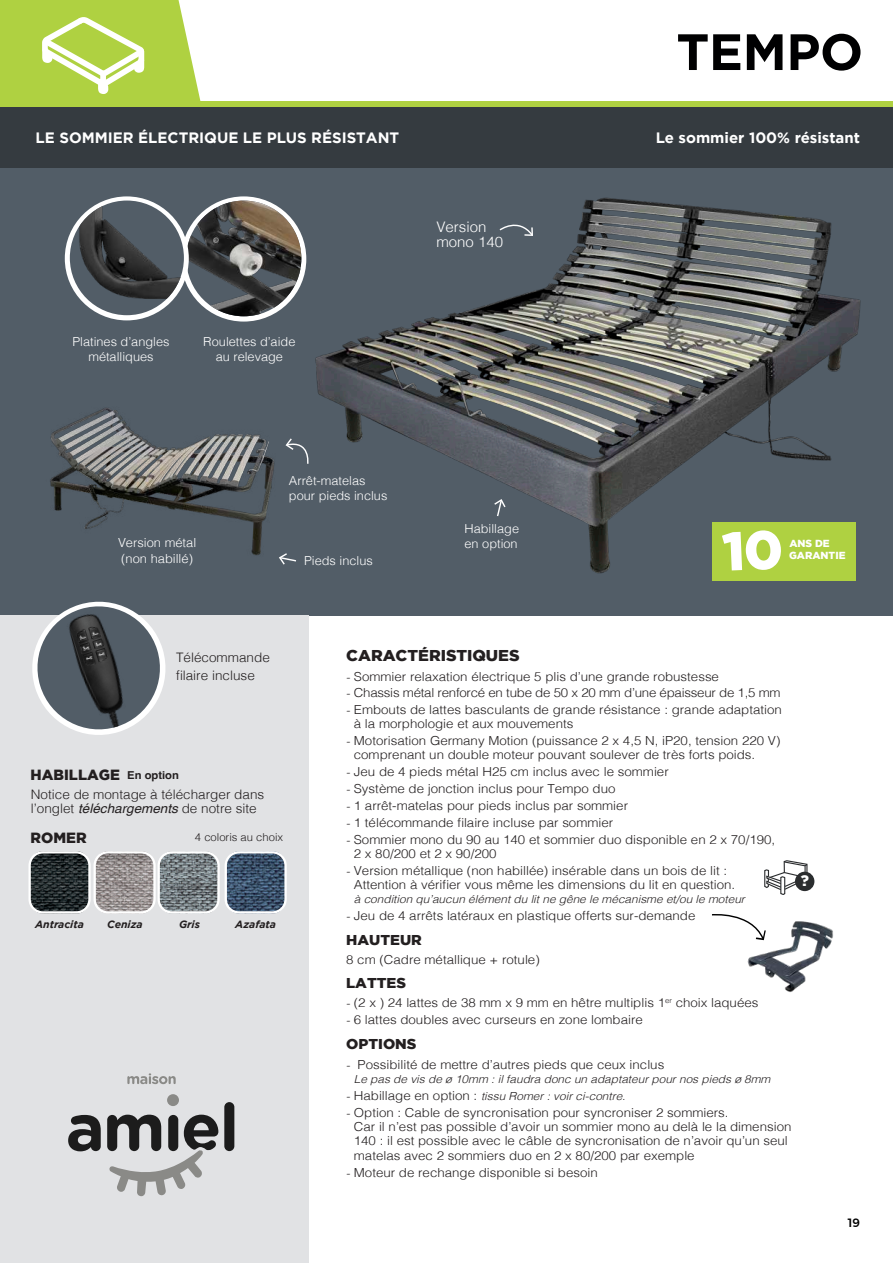
<style>
.page{position:relative;width:893px;height:1263px;background:#fff}
.page>*{position:absolute;margin:0;border:0;box-sizing:border-box;transform-origin:0 0}
.t1{font:700 51px "Gotham";letter-spacing:-.01em;color:#000001}
.t2{font:900 15.6px "Gotham";color:#231f20;scale:1.04 1}
.t3{font:700 15px "Gotham";color:#fff}
.t4{font:900 15px "Gotham";color:#fff}
.t5{font:900 14.7px "Gotham";color:#231f20}
.t6{font:300 14.55px/14.7px "Helvetica";color:#fff}
.t7{font:900 14.25px "Gotham";color:#231f20;scale:1.04 1}
.t8{font:300 13.05px/17.7px "Helvetica";color:#231f20}
.t9{font:300 12.45px/14.2px "Helvetica";color:#231f20;scale:1.07 1}
.t10{font:300 12.45px "Helvetica";letter-spacing:-.02em;color:#231f20;scale:1.07 1}
.t11{font:300 12.45px/15.3px "Helvetica";color:#fff}
.t12{font:300 12.3px/14.7px "Helvetica";color:#fff;text-align:center}
.t13{font:500 12px "Montserrat";color:#000001}
.t14{font:italic 300 11.1px "Helvetica";color:#231f20;scale:1.07 1}
.t15{font:300 10.95px "Helvetica";color:#231f20}
.t16{font:italic 700 10.5px "Gotham";color:#231f20}
.t17{font:900 10.2px "Gotham";color:#fff}
.s1{font-family:"Helvetica";font-weight:700;font-size:10.95px}
.s2{font-weight:400;font-style:italic}
.s3{font-family:"Minion Pro";font-weight:400}
.s4{font-family:"Minion Pro";font-weight:400;font-style:normal;font-size:12.45px}
.s5{font-style:normal;font-size:12.45px}
</style>
<div class="page">
<div style="left:0;top:104px;width:893px;height:511px;background:#525d67"></div>
<div style="left:0;top:615px;width:309px;height:648px;background:#e1e2e4"></div>
<div style="left:167px;top:1094px;width:12px;height:12px;background:#8a8a87;border-radius:50%"></div>
<svg style="left:68px;top:1115px;width:33px;height:36px"></svg>
<svg style="left:107px;top:1115px;width:111px;height:81px"></svg>
<div style="left:224px;top:1102px;width:10px;height:49px;background:#1c1c1c;border-radius:5px"></div>
<svg style="left:127px;top:1073px;width:49px;height:11px"></svg>
<svg style="left:0;top:0;width:201px;height:101px"></svg>
<svg style="left:76px;top:601px;width:46px;height:5px"></svg>
<img style="left:32px;top:606px;width:134px;height:129px">
<svg style="left:181px;top:196px;width:125px;height:126px;background:#eaeaeb"></svg>
<img style="left:186px;top:201px;width:115px;height:115px;border-radius:58px">
<img style="left:50px;top:408px;width:225px;height:147px">
<img style="left:315px;top:197px;width:546px;height:378px">
<div style="left:713px;top:522px;width:143px;height:58px;background:#afd141"></div>
<svg style="left:499px;top:217px;width:35px;height:20px"></svg>
<svg style="left:65px;top:196px;width:124px;height:124px;background:#eff0f1"></svg>
<img style="left:70px;top:201px;width:114px;height:114px;border-radius:57px">
<svg style="left:494px;top:499px;width:12px;height:18px"></svg>
<svg style="left:279px;top:553px;width:17px;height:12px"></svg>
<img style="left:747px;top:921px;width:86px;height:71px">
<div style="left:0;top:107px;width:893px;height:61px;background:#353b40"></div>
<svg style="left:285px;top:438px;width:24px;height:26px"></svg>
<svg style="left:712px;top:914px;width:54px;height:26px"></svg>
<svg style="left:764px;top:860px;width:44px;height:35px"></svg>
<div style="left:795px;top:872px;width:19px;height:19px;background:#2b2d2f;border-radius:50%"></div>
<img style="left:30px;top:866px;width:58px;height:47px">
<img style="left:32px;top:854px;width:56px;height:12px">
<div style="left:29px;top:851px;width:62px;height:62px;border:2px solid #fff;border-radius:13px"></div>
<img style="left:95px;top:866px;width:58px;height:47px">
<img style="left:97px;top:854px;width:56px;height:12px">
<div style="left:94px;top:851px;width:62px;height:62px;border:2px solid #fff;border-radius:13px"></div>
<img style="left:159px;top:854px;width:58px;height:59px">
<div style="left:158px;top:851px;width:62px;height:62px;border:2px solid #fff;border-radius:13px"></div>
<img style="left:226px;top:854px;width:58px;height:59px">
<div style="left:225px;top:851px;width:62px;height:62px;border:2px solid #fff;border-radius:13px"></div>
<div style="left:0;top:101px;width:893px;height:6px;background:#afd141"></div>
<h1 class="t1" style="left:676px;top:18px;width:188px">TEMPO</h1>
<p class="t3" style="left:36px;top:127px;width:365px">LE SOMMIER ÉLECTRIQUE LE PLUS RÉSISTANT</p>
<p class="t3" style="left:656px;top:127px;width:206px">Le sommier 100% résistant</p>
<p class="t12" style="left:72px;top:334px;width:99px">Platines d’angles métalliques</p>
<p class="t12" style="left:203px;top:334px;width:94px">Roulettes d’aide au relevage</p>
<p class="t11" style="left:118px;top:534px;width:80px">Version métal (non habillé)</p>
<p class="t12" style="left:289px;top:473px;width:100px;text-align:left">Arrêt-matelas pour pieds inclus</p>
<p class="t12" style="left:304px;top:553px;width:70px">Pieds inclus</p>
<p class="t6" style="left:436px;top:219px;width:68px">Version mono 140</p>
<p class="t12" style="left:465px;top:521px;width:56px;text-align:left">Habillage en option</p>
<p class="t17" style="left:789px;top:536px;width:42px">ANS DE</p>
<p class="t17" style="left:789px;top:549px;width:58px">GARANTIE</p>
<p class="t8" style="left:176px;top:648px;width:95px">Télécommande filaire incluse</p>
<p class="t5" style="left:31px;top:764px;width:150px">HABILLAGE <span class="s1">En option</span></p>
<p class="t8" style="left:31px;top:787px;width:235px;line-height:13.5px">Notice de montage à télécharger dans l’onglet <span class="s2">téléchargements</span> de notre site</p>
<p class="t5" style="left:31px;top:828px;width:58px">ROMER</p>
<p class="t15" style="left:195px;top:828px;width:90px">4 coloris au choix</p>
<p class="t16" style="left:35px;top:917px;width:50px">Antracita</p>
<p class="t16" style="left:107px;top:917px;width:37px">Ceniza</p>
<p class="t16" style="left:179px;top:917px;width:23px">Gris</p>
<p class="t16" style="left:235px;top:917px;width:42px">Azafata</p>
<p class="t2" style="left:346px;top:644px;width:168px">CARACTÉRISTIQUES</p>
<p class="t9" style="left:346px;top:668px;width:350px"><span class="s3">-</span> Sommier relaxation électrique 5 plis d’une grande robustesse</p>
<p class="t10" style="left:346px;top:682px;width:408px"><span class="s3">-</span> Chassis métal renforcé en tube de 50 x 20 mm d’une épaisseur de 1,5 mm</p>
<p class="t9" style="left:354px;top:702px;width:402px;text-indent:-8px"><span class="s3">-</span> Embouts de lattes basculants de grande résistance : grande adaptation à la morphologie et aux mouvements</p>
<p class="t9" style="left:354px;top:733px;width:400px;text-indent:-8px"><span class="s3">-</span> Motorisation Germany Motion (puissance 2 x 4,5 N, iP20, tension 220 V) comprenant un double moteur pouvant soulever de très forts poids.</p>
<p class="t9" style="left:346px;top:764px;width:303px"><span class="s3">-</span> Jeu de 4 pieds métal H25 cm inclus avec le sommier</p>
<p class="t9" style="left:346px;top:781px;width:253px"><span class="s3">-</span> Système de jonction inclus pour Tempo duo</p>
<p class="t9" style="left:346px;top:797px;width:265px"><span class="s3">-</span> 1 arrêt-matelas pour pieds inclus par sommier</p>
<p class="t9" style="left:346px;top:814px;width:251px"><span class="s3">-</span> 1 télécommande filaire incluse par sommier</p>
<p class="t9" style="left:354px;top:831px;width:395px;text-indent:-8px"><span class="s3">-</span> Sommier mono du 90 au 140 et sommier duo disponible en 2 x 70/190,<br>2 x 80/200 et 2 x 90/200</p>
<p class="t9" style="left:354px;top:862px;width:358px;text-indent:-8px"><span class="s3">-</span> Version métallique (non habillée) insérable dans un bois de lit :<br>Attention à vérifier vous même les dimensions du lit en question.</p>
<p class="t14" style="left:354px;top:890px;width:367px">à condition qu’aucun élément du lit ne gêne le mécanisme et/ou le moteur</p>
<p class="t9" style="left:346px;top:907px;width:328px"><span class="s3">-</span> Jeu de 4 arrêts latéraux en plastique offerts sur-demande</p>
<p class="t7" style="left:346px;top:930px;width:74px">HAUTEUR</p>
<p class="t9" style="left:346px;top:951px;width:182px">8 cm (Cadre métallique + rotule)</p>
<p class="t7" style="left:346px;top:973px;width:59px">LATTES</p>
<p class="t9" style="left:346px;top:995px;width:387px"><span class="s3">-</span> (2 x ) 24 lattes de 38 mm x 9 mm en hêtre multiplis 1<sup>er</sup> choix laquées</p>
<p class="t9" style="left:346px;top:1012px;width:279px"><span class="s3">-</span> 6 lattes doubles avec curseurs en zone lombaire</p>
<p class="t7" style="left:346px;top:1034px;width:69px">OPTIONS</p>
<p class="t9" style="left:346px;top:1057px;width:299px"><span class="s3">-</span> Possibilité de mettre d’autres pieds que ceux inclus</p>
<p class="t14" style="left:354px;top:1070px;width:391px">Le pas de vis de ø 10mm : il faudra donc un adaptateur pour nos pieds ø 8mm</p>
<p class="t14" style="left:346px;top:1087px;width:263px"><span class="s4">-</span> <span class="s5">Habillage en option :</span> tissu Romer : voir ci-contre.</p>
<p class="t9" style="left:354px;top:1104px;width:410px;text-indent:-8px"><span class="s3">-</span> Option : Cable de syncronisation pour syncroniser 2 sommiers.<br>Car il n’est pas possible d’avoir un sommier mono au delà le la dimension 140 : il est possible avec le câble de syncronisation de n’avoir qu’un seul matelas avec 2 sommiers duo en 2 x 80/200 par exemple</p>
<p class="t9" style="left:346px;top:1164px;width:237px"><span class="s3">-</span> Moteur de rechange disponible si besoin</p>
<p class="t4" style="left:801px;top:871px;width:10px">?</p>
<p class="t13" style="left:848px;top:1213px;width:14px">19</p>
</div>
